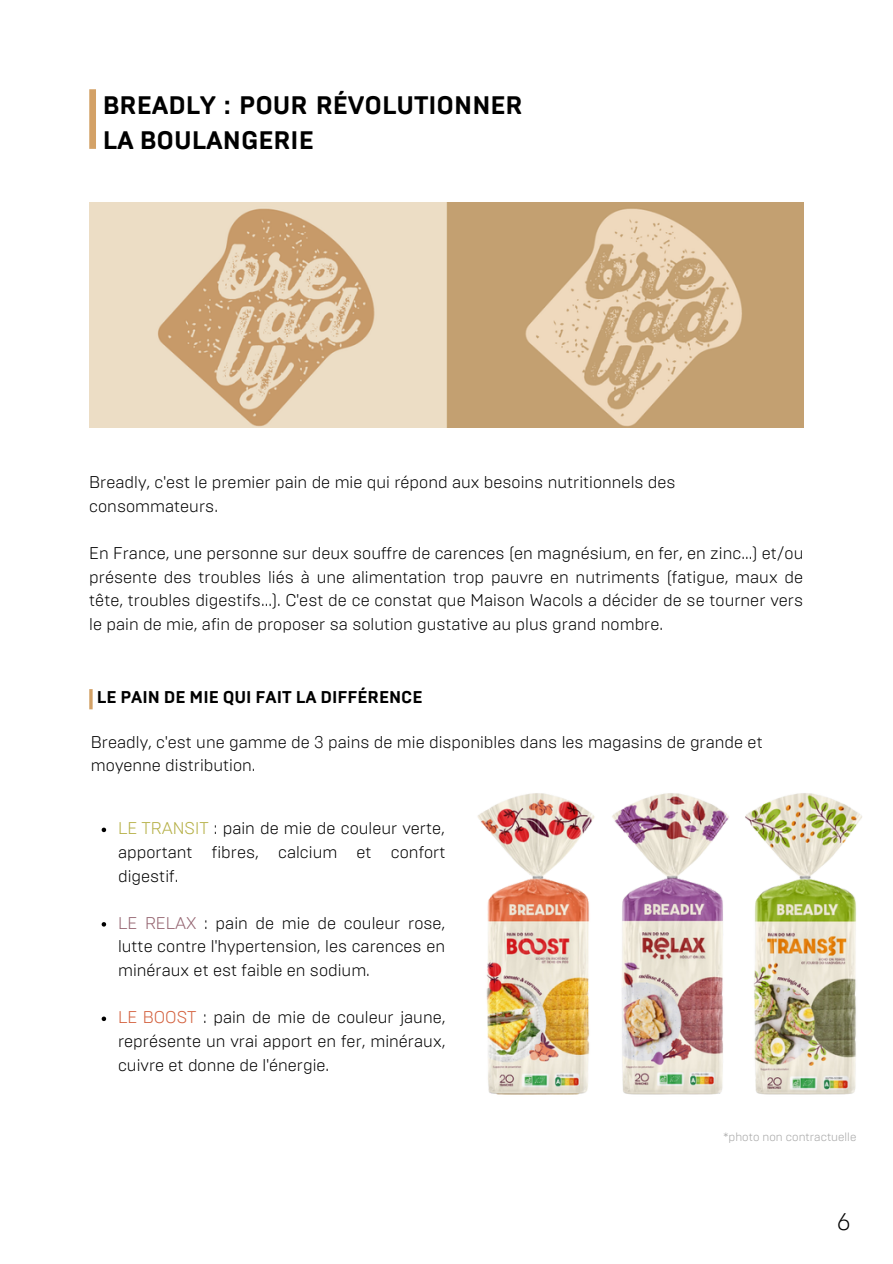
<style>
.page{position:relative;width:893px;height:1264px;background:#fff}
.page>*{position:absolute;margin:0;border:0;box-sizing:border-box;transform-origin:0 0}
.t1{font:700 25.35px/34.8px "Brutal Type";color:#000}
.t2{font:300 24px "Brutal Type";color:#000}
.t3{font:300 16.95px/23.5px "Brutal Type";color:#000;text-align:justify}
.t4{font:700 16.95px "Brutal Type";color:#000}
.t5{font:300 12px "Brutal Type";color:#a6a6a6}
.s1{color:#b5af45}
.s2{color:#956571}
.s3{color:#d3603d}
</style>
<div class="page">
<div style="left:89px;top:89px;width:7px;height:60px;background:#d3a166"></div>
<svg style="left:89px;top:689px;width:4px;height:20px"></svg>
<img style="left:89px;top:202px;width:714px;height:225px">
<img style="left:477px;top:793px;width:385px;height:302px">
<svg style="left:102px;top:827px;width:4px;height:5px"></svg>
<svg style="left:102px;top:922px;width:4px;height:4px"></svg>
<svg style="left:102px;top:1016px;width:4px;height:5px"></svg>
<p class="t1" style="left:103px;top:88px;width:421px">BREADLY : POUR RÉVOLUTIONNER<br>LA BOULANGERIE</p>
<p class="t3" style="left:89px;top:470px;width:588px">Breadly, c'est le premier pain de mie qui répond aux besoins nutritionnels des consommateurs.</p>
<p class="t3" style="left:89px;top:541px;width:715px">En France, une personne sur deux souffre de carences (en magnésium, en fer, en zinc...) et/ou présente des troubles liés à une alimentation trop pauvre en nutriments (fatigue, maux de tête, troubles digestifs...). C'est de ce constat que Maison Wacols a décider de se tourner vers le pain de mie, afin de proposer sa solution gustative au plus grand nombre.</p>
<p class="t4" style="left:97px;top:687px;width:327px">LE PAIN DE MIE QUI FAIT LA DIFFÉRENCE</p>
<p class="t3" style="left:91px;top:730px;width:673px">Breadly, c'est une gamme de 3 pains de mie disponibles dans les magasins de grande et moyenne distribution.</p>
<p class="t3" style="left:118px;top:816px;width:329px"><span class="s1">LE TRANSIT</span> : pain de mie de couleur verte, apportant fibres, calcium et confort digestif.</p>
<p class="t3" style="left:118px;top:911px;width:328px"><span class="s2">LE RELAX</span> : pain de mie de couleur rose, lutte contre l'hypertension, les carences en minéraux et est faible en sodium.</p>
<p class="t3" style="left:118px;top:1005px;width:329px"><span class="s3">LE BOOST</span> : pain de mie de couleur jaune, représente un vrai apport en fer, minéraux, cuivre et donne de l'énergie.</p>
<p class="t5" style="left:723px;top:1129px;width:134px">*photo non contractuelle</p>
<p class="t2" style="left:836px;top:1206px;width:15px">6</p>
</div>
